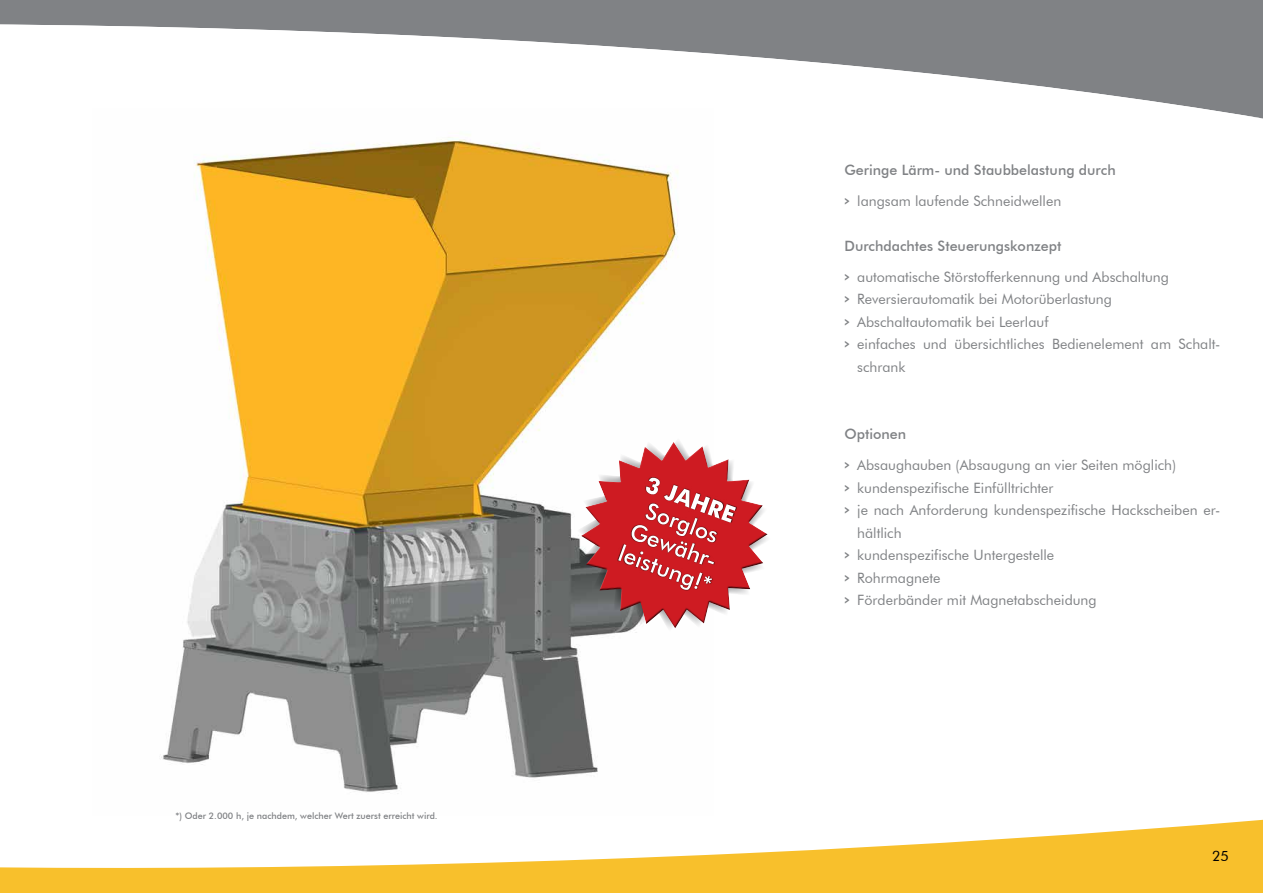
<style>
.page{position:relative;width:1263px;height:893px;background:#fff}
.page>*{position:absolute;margin:0;border:0;box-sizing:border-box;transform-origin:0 0}
.t1{font:14.25px/31px "Futura BT";color:#808285}
.t2{font:500 14.25px/31px "Futura BT";color:#808285}
.t3{font:14.25px "Futura BT";color:#000}
.t4{font:500 9px "Futura BT";color:#808285}
.s1{font-family:"Agency FB";font-weight:700}
.s2{font-weight:400}
.s3{font-weight:500}
</style>
<div class="page">
<svg style="left:0;top:2px;width:1263px;height:117px"></svg>
<svg style="left:0;top:819px;width:1263px;height:74px;fill:#f8c02c"></svg>
<img style="left:92px;top:109px;width:622px;height:684px">
<svg style="left:568px;top:430px;width:200px;height:211px"></svg>
<p class="t4" style="left:175px;top:810px;width:264px">*) Oder 2.000 h, je nachdem, welcher Wert zuerst erreicht wird.</p>
<p class="t2" style="left:844px;top:154px;width:273px">Geringe Lärm- und Staubbelastung durch <span class="s1">&gt;</span> <span class="s2">langsam laufende Schneidwellen</span></p>
<p class="t1" style="left:844px;top:230px;width:326px"><span class="s3">Durchdachtes Steuerungskonzept<br></span><span class="s1">&gt;</span> automatische Störstofferkennung und Abschaltung</p>
<p class="t1" style="left:844px;top:283px;width:269px"><span class="s1">&gt;</span> Reversierautomatik bei Motorüberlastung</p>
<p class="t1" style="left:844px;top:306px;width:205px"><span class="s1">&gt;</span> Abschaltautomatik bei Leerlauf</p>
<p class="t1" style="left:844px;top:328px;width:377px"><span class="s1">&gt;</span> einfaches und übersichtliches Bedienelement am Schalt-</p>
<p class="t1" style="left:857px;top:351px;width:50px">schrank</p>
<p class="t1" style="left:844px;top:418px;width:333px"><span class="s3">Optionen<br></span><span class="s1">&gt;</span> Absaughauben (Absaugung an vier Seiten möglich)</p>
<p class="t1" style="left:844px;top:472px;width:211px"><span class="s1">&gt;</span> kundenspezifische Einfülltrichter</p>
<p class="t1" style="left:844px;top:494px;width:377px"><span class="s1">&gt;</span> je nach Anforderung kundenspezifische Hackscheiben er-</p>
<p class="t1" style="left:857px;top:517px;width:46px">hältlich</p>
<p class="t1" style="left:844px;top:539px;width:211px"><span class="s1">&gt;</span> kundenspezifische Untergestelle</p>
<p class="t1" style="left:844px;top:562px;width:98px"><span class="s1">&gt;</span> Rohrmagnete</p>
<p class="t1" style="left:844px;top:584px;width:254px"><span class="s1">&gt;</span> Förderbänder mit Magnetabscheidung</p>
<p class="t3" style="left:1212px;top:847px;width:18px">25</p>
</div>
